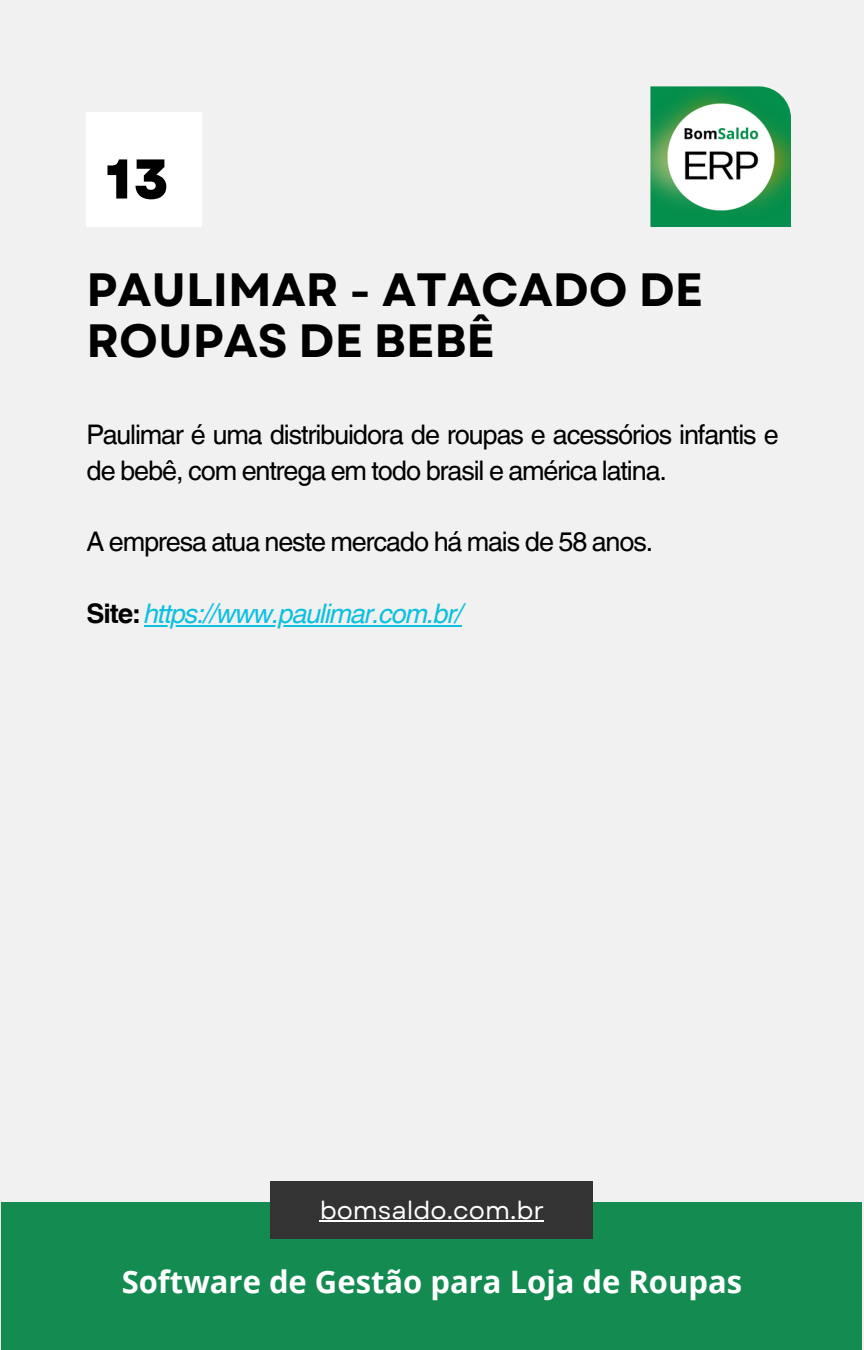
<style>
.page{position:relative;width:864px;height:1350px;background:#f1f1f1}
.page>*{position:absolute;margin:0;border:0;box-sizing:border-box;transform-origin:0 0}
.t1{font:800 55.8px "Garet";color:#000}
.t2{font:700 46.57px/50.6px "Garet";color:#000}
.t3{font:700 31.05px "Open Sans";color:#fff}
.t4{font:27px/35.6px "Helvetica World";letter-spacing:-.04em;color:#000}
.t5{font:italic 27px "Helvetica World";letter-spacing:-.04em;color:#0cc0df}
.t6{font:24.75px "Garet";color:#fff}
.s1{font-weight:700;font-style:normal;color:#000}
</style>
<div class="page">
<div style="left:86px;top:112px;width:115px;height:115px;background:#fff"></div>
<div style="left:2px;top:1203px;width:860px;height:147px;background:#138b51"></div>
<div style="left:271px;top:1182px;width:322px;height:57px;background:#333"></div>
<hr style="left:320px;top:1220px;width:224px;height:2px;background:#fff">
<img style="left:650px;top:86px;width:141px;height:141px">
<hr style="left:144px;top:625px;width:318px;height:2px;background:#0cc0df">
<h1 class="t1" style="left:106px;top:139px;width:64px">13</h1>
<h2 class="t2" style="left:86px;top:265px;width:618px">PAULIMAR - ATACADO DE<br>ROUPAS DE BEBÊ</h2>
<p class="t4" style="left:86px;top:417px;width:694px">Paulimar é uma distribuidora de roupas e acessórios infantis e de bebê, com entrega em todo brasil e américa latina.</p>
<p class="t4" style="left:86px;top:524px;width:568px">A empresa atua neste mercado há mais de 58 anos.</p>
<p class="t5" style="left:86px;top:592px;width:378px"><span class="s1">Site:</span> https://www.paulimar.com.br/</p>
<p class="t6" style="left:320px;top:1192px;width:226px">bomsaldo.com.br</p>
<p class="t3" style="left:122px;top:1259px;width:622px">Software de Gestão para Loja de Roupas</p>
</div>
